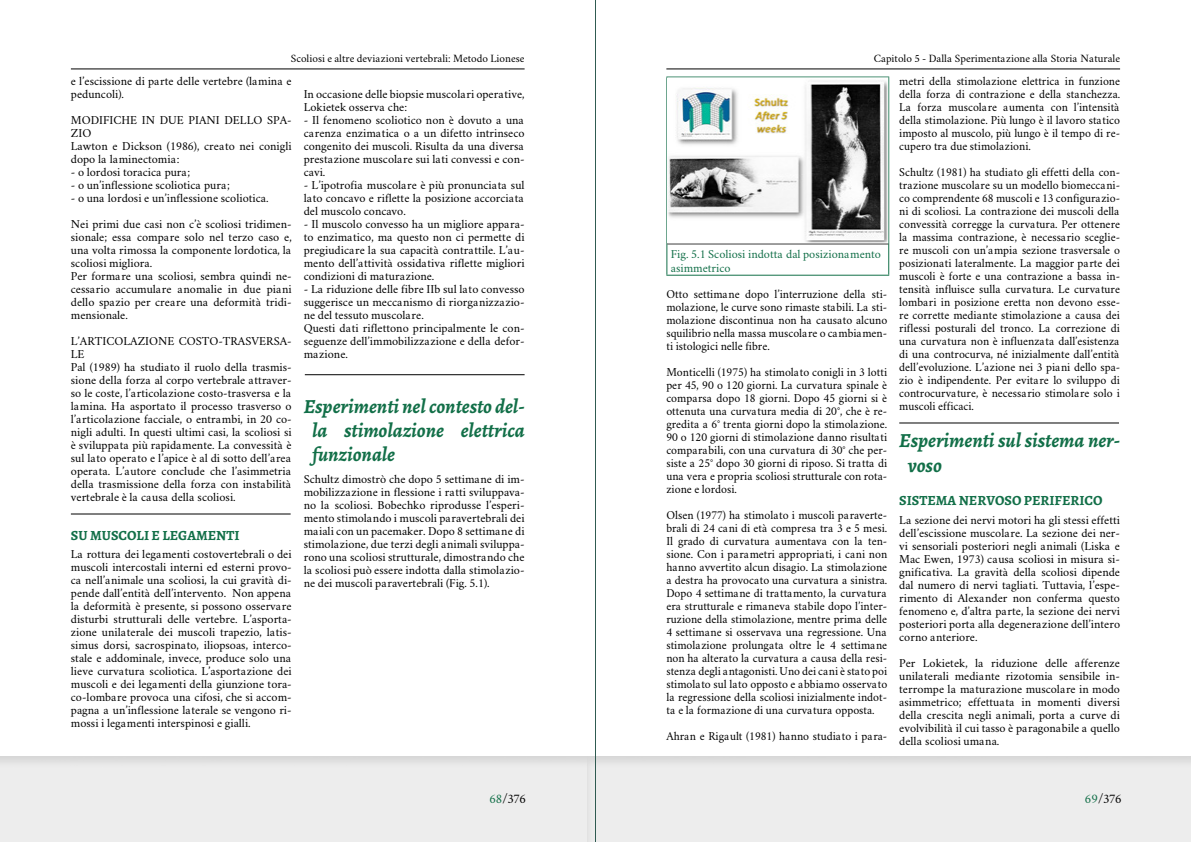
<style>
.page{position:relative;width:1191px;height:842px;background:#fff}
.page>*{position:absolute;margin:0;border:0;box-sizing:border-box;transform-origin:0 0}
.t1{font:italic 700 20px/24px "Alegreya";color:#126f48}
.t2{font:700 14px "Alegreya";color:#126f48}
.t3{font:13px "Crimson";letter-spacing:-.035em;color:#000}
.t4{font:12px/13px "Crimson";color:#000;text-align:justify}
.t5{font:12px/14.4px "Crimson";color:#126f48}
.t6{font:11px "Crimson";color:#000}
.s1{color:#126f48}
</style>
<div class="page">
<div style="left:0;top:747px;width:613px;height:95px;background:#000;opacity:.1"></div>
<hr style="left:71px;top:69px;width:453px;height:1px;background:#000">
<div style="left:578px;top:748px;width:613px;height:94px;background:#000;opacity:.1"></div>
<hr style="left:666px;top:69px;width:454px;height:1px;background:#000">
<hr style="left:595px;top:0;width:1px;height:842px;background:#305b51">
<hr style="left:666px;top:77px;width:223px;height:1px;background:#126f48">
<hr style="left:666px;top:78px;width:1px;height:166px;background:#126f48">
<hr style="left:888px;top:78px;width:1px;height:166px;background:#126f48">
<hr style="left:666px;top:244px;width:1px;height:31px;background:#126f48">
<hr style="left:888px;top:244px;width:1px;height:31px;background:#126f48">
<hr style="left:666px;top:275px;width:223px;height:1px;background:#126f48">
<hr style="left:667px;top:243px;width:221px;height:1px;background:#000">
<img style="left:669px;top:80px;width:217px;height:161px">
<div style="left:667px;top:78px;width:221px;height:165px;border:1px solid #fff"></div>
<hr style="left:899px;top:422px;width:220px;height:1px;background:#000">
<hr style="left:71px;top:513px;width:220px;height:1px;background:#000">
<hr style="left:305px;top:374px;width:219px;height:1px;background:#000">
<p class="t6" style="left:291px;top:51px;width:235px">Scoliosi e altre deviazioni vertebrali: Metodo Lionese</p>
<p class="t4" style="left:71px;top:74px;width:222px">e l’escissione di parte delle vertebre (lamina e peduncoli).</p>
<p class="t4" style="left:71px;top:113px;width:222px;text-align:left">MODIFICHE IN DUE PIANI DELLO SPA-<br>ZIO<br>Lawton e Dickson (1986), creato nei conigli dopo la laminectomia:</p>
<p class="t4" style="left:71px;top:165px;width:121px">- o lordosi toracica pura;</p>
<p class="t4" style="left:71px;top:178px;width:160px">- o un’inflessione scoliotica pura;</p>
<p class="t4" style="left:71px;top:185px;width:222px;line-height:26px">- o una lordosi e un’inflessione scoliotica.<br>Nei primi due casi non c’è scoliosi tridimen-</p>
<p class="t4" style="left:71px;top:230px;width:222px;text-align:left">sionale; essa compare solo nel terzo caso e, una volta rimossa la componente lordotica, la scoliosi migliora.<br>Per formare una scoliosi, sembra quindi ne&shy;cessario accumulare anomalie in due piani dello spazio per creare una deformità tridi&shy;mensionale.</p>
<p class="t4" style="left:71px;top:334px;width:222px;text-align:left">L’ARTICOLAZIONE COSTO-TRASVERSA-LE<br>Pal (1989) ha studiato il ruolo della trasmis&shy;sione della forza al corpo vertebrale attraver&shy;so le coste, l’articolazione costo-trasversa e la lamina. Ha asportato il processo trasverso o l’articolazione facciale, o entrambi, in 20 co&shy;nigli adulti. In questi ultimi casi, la scoliosi si è sviluppata più rapidamente. La convessità è sul lato operato e l’apice è al di sotto dell’area operata. L’autore conclude che l’asimmetria della trasmissione della forza con instabilità vertebrale è la causa della scoliosi.</p>
<p class="t2" style="left:71px;top:526px;width:170px">SU MUSCOLI E LEGAMENTI</p>
<p class="t4" style="left:71px;top:547px;width:222px">La rottura dei legamenti costovertebrali o dei muscoli intercostali interni ed esterni provo&shy;ca nell’animale una scoliosi, la cui gravità di&shy;pende dall’entità dell’intervento. Non appena la deformità è presente, si possono osservare disturbi strutturali delle vertebre. L’asporta&shy;zione unilaterale dei muscoli trapezio, latis&shy;simus dorsi, sacrospinato, iliopsoas, interco&shy;stale e addominale, invece, produce solo una lieve curvatura scoliotica. L’asportazione dei muscoli e dei legamenti della giunzione tora&shy;co-lombare provoca una cifosi, che si accom&shy;pagna a un’inflessione laterale se vengono ri&shy;mossi i legamenti interspinosi e gialli.</p>
<p class="t4" style="left:304px;top:87px;width:222px">In occasione delle biopsie muscolari operative,<br>Lokietek osserva che:</p>
<p class="t4" style="left:304px;top:113px;width:222px">- Il fenomeno scoliotico non è dovuto a una carenza enzimatica o a un difetto intrinseco congenito dei muscoli. Risulta da una diversa prestazione muscolare sui lati convessi e con&shy;cavi.</p>
<p class="t4" style="left:304px;top:178px;width:222px">- L’ipotrofia muscolare è più pronunciata sul lato concavo e riflette la posizione accorciata del muscolo concavo.</p>
<p class="t4" style="left:304px;top:217px;width:222px">- Il muscolo convesso ha un migliore appara&shy;to enzimatico, ma questo non ci permette di pregiudicare la sua capacità contrattile. L’au&shy;mento dell’attività ossidativa riflette migliori condizioni di maturazione.</p>
<p class="t4" style="left:304px;top:282px;width:222px;text-align:left">- La riduzione delle fibre IIb sul lato convesso suggerisce un meccanismo di riorganizzazio&shy;ne del tessuto muscolare.<br>Questi dati riflettono principalmente le con&shy;seguenze dell’immobilizzazione e della defor&shy;mazione.</p>
<h1 class="t1" style="left:312px;top:395px;width:214px;text-align:justify;text-indent:-8px">Esperimenti nel contesto del&shy;la stimolazione elettrica funzionale</h1>
<p class="t4" style="left:304px;top:472px;width:222px">Schultz dimostrò che dopo 5 settimane di im&shy;mobilizzazione in flessione i ratti sviluppava&shy;no la scoliosi. Bobechko riprodusse l’esperi&shy;mento stimolando i muscoli paravertebrali dei maiali con un pacemaker. Dopo 8 settimane di stimolazione, due terzi degli animali sviluppa&shy;rono una scoliosi strutturale, dimostrando che la scoliosi può essere indotta dalla stimolazio&shy;ne dei muscoli paravertebrali (Fig. 5.1).</p>
<p class="t3" style="left:489px;top:790px;width:38px"><span class="s1">68</span> / 376</p>
<p class="t6" style="left:874px;top:51px;width:248px">Capitolo 5 - Dalla Sperimentazione alla Storia Naturale</p>
<p class="t5" style="left:671px;top:246px;width:212px">Fig. 5.1 Scoliosi indotta dal posizionamento asimmetrico</p>
<p class="t4" style="left:666px;top:286px;width:222px">Otto settimane dopo l’interruzione della sti&shy;molazione, le curve sono rimaste stabili. La sti&shy;molazione discontinua non ha causato alcuno squilibrio nella massa muscolare o cambiamen&shy;ti istologici nelle fibre.</p>
<p class="t4" style="left:666px;top:364px;width:222px">Monticelli (1975) ha stimolato conigli in 3 lotti per 45, 90 o 120 giorni. La curvatura spinale è comparsa dopo 18 giorni. Dopo 45 giorni si è ottenuta una curvatura media di 20°, che è re&shy;gredita a 6° trenta giorni dopo la stimolazione.<br>90 o 120 giorni di stimolazione danno risultati comparabili, con una curvatura di 30° che per&shy;siste a 25° dopo 30 giorni di riposo. Si tratta di una vera e propria scoliosi strutturale con rota&shy;zione e lordosi.</p>
<p class="t4" style="left:666px;top:507px;width:222px">Olsen (1977) ha stimolato i muscoli paraverte&shy;brali di 24 cani di età compresa tra 3 e 5 mesi.<br>Il grado di curvatura aumentava con la ten&shy;sione. Con i parametri appropriati, i cani non hanno avvertito alcun disagio. La stimolazione a destra ha provocato una curvatura a sinistra.<br>Dopo 4 settimane di trattamento, la curvatura era strutturale e rimaneva stabile dopo l’inter&shy;ruzione della stimolazione, mentre prima delle 4 settimane si osservava una regressione. Una stimolazione prolungata oltre le 4 settimane non ha alterato la curvatura a causa della resi&shy;stenza degli antagonisti. Uno dei cani è stato poi stimolato sul lato opposto e abbiamo osservato la regressione della scoliosi inizialmente indot&shy;ta e la formazione di una curvatura opposta.</p>
<p class="t4" style="left:666px;top:728px;width:222px">Ahran e Rigault (1981) hanno studiato i para-</p>
<p class="t4" style="left:899px;top:74px;width:222px">metri della stimolazione elettrica in funzione della forza di contrazione e della stanchezza.<br>La forza muscolare aumenta con l’intensità della stimolazione. Più lungo è il lavoro statico imposto al muscolo, più lungo è il tempo di re&shy;cupero tra due stimolazioni.</p>
<p class="t4" style="left:899px;top:165px;width:222px">Schultz (1981) ha studiato gli effetti della con&shy;trazione muscolare su un modello biomeccani&shy;co comprendente 68 muscoli e 13 configurazio&shy;ni di scoliosi. La contrazione dei muscoli della convessità corregge la curvatura. Per ottenere la massima contrazione, è necessario sceglie&shy;re muscoli con un’ampia sezione trasversale o posizionati lateralmente. La maggior parte dei muscoli è forte e una contrazione a bassa in&shy;tensità influisce sulla curvatura. Le curvature lombari in posizione eretta non devono esse&shy;re corrette mediante stimolazione a causa dei riflessi posturali del tronco. La correzione di una curvatura non è influenzata dall’esistenza di una controcurva, né inizialmente dall’entità dell’evoluzione. L’azione nei 3 piani dello spa&shy;zio è indipendente. Per evitare lo sviluppo di controcurvature, è necessario stimolare solo i muscoli efficaci.</p>
<h1 class="t1" style="left:907px;top:429px;width:214px;text-indent:-8px">Esperimenti sul sistema ner&shy;voso</h1>
<p class="t2" style="left:899px;top:492px;width:205px">SISTEMA NERVOSO PERIFERICO</p>
<p class="t4" style="left:899px;top:513px;width:222px">La sezione dei nervi motori ha gli stessi effetti dell’escissione muscolare. La sezione dei ner&shy;vi sensoriali posteriori negli animali (Liska e Mac Ewen, 1973) causa scoliosi in misura si&shy;gnificativa. La gravità della scoliosi dipende dal numero di nervi tagliati. Tuttavia, l’espe&shy;rimento di Alexander non conferma questo fenomeno e, d’altra parte, la sezione dei nervi posteriori porta alla degenerazione dell’intero corno anteriore.</p>
<p class="t4" style="left:899px;top:656px;width:222px">Per Lokietek, la riduzione delle afferenze unilaterali mediante rizotomia sensibile in&shy;terrompe la maturazione muscolare in modo asimmetrico; effettuata in momenti diversi della crescita negli animali, porta a curve di evolvibilità il cui tasso è paragonabile a quello della scoliosi umana.</p>
<p class="t3" style="left:1085px;top:790px;width:38px"><span class="s1">69</span> / 376</p>
</div>
